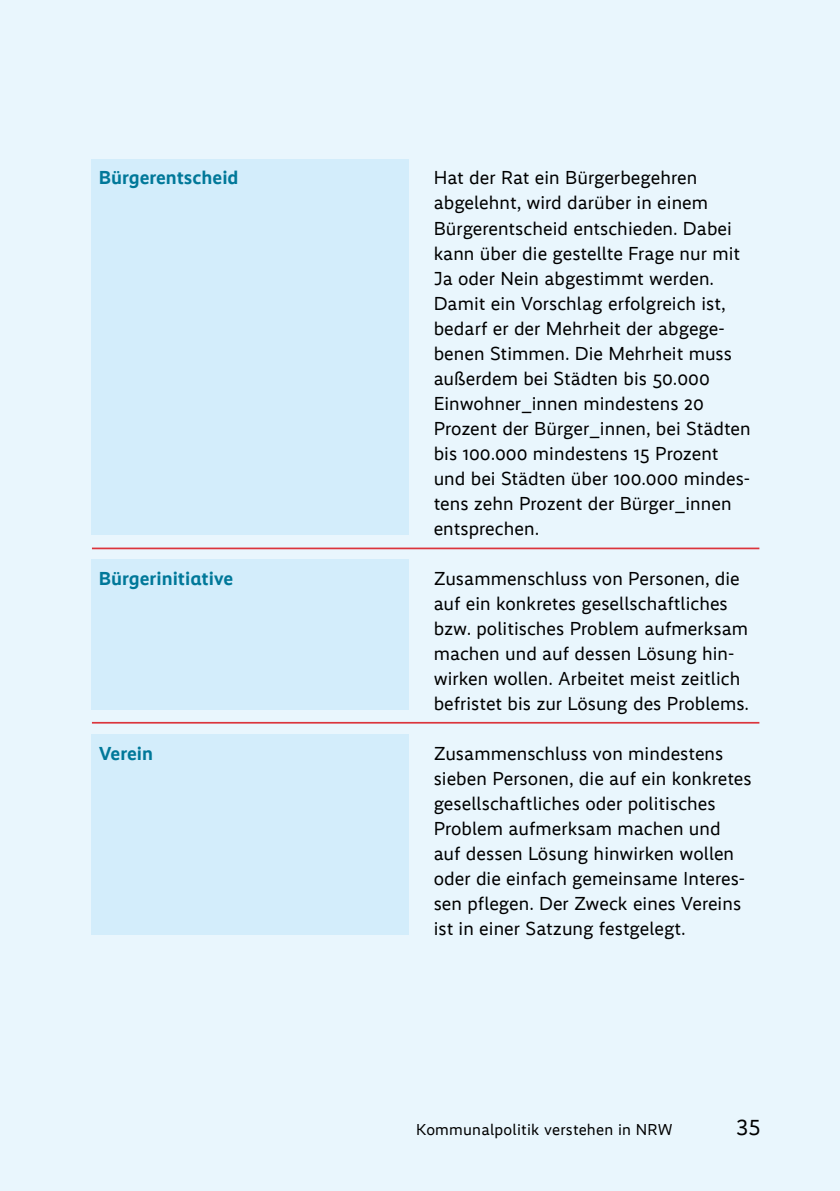
<style>
.page{position:relative;width:840px;height:1191px;background:#fff}
.page>*{position:absolute;margin:0;border:0;box-sizing:border-box;transform-origin:0 0}
.t1{font:22px "Ebert";color:#000}
._3_1_Fließtext_mit_Abstand{font:19px/25px "Ebert";color:#000}
._3_1_Fließtext_mit_Abstand-2{font:700 19px "Ebert";color:#007899}
.t2{font:16px "Ebert";letter-spacing:.01em;color:#000}
</style>
<div class="page">
<div style="left:0;top:0;width:839px;height:1191px;background:#e9f6fd"></div>
<div style="left:91px;top:159px;width:317px;height:375px;background:#d3edfb"></div>
<div style="left:91px;top:559px;width:317px;height:150px;background:#d3edfb"></div>
<div style="left:91px;top:734px;width:317px;height:200px;background:#d3edfb"></div>
<hr style="left:92px;top:547px;width:667px;height:2px;background:#db343c">
<hr style="left:92px;top:722px;width:667px;height:1px;background:#db343c">
<p class="_3_1_Fließtext_mit_Abstand-2" style="left:99px;top:167px;width:141px">Bürgerentscheid</p>
<p class="_3_1_Fließtext_mit_Abstand" style="left:433px;top:166px;width:318px">Hat der Rat ein Bürgerbegehren abgelehnt, wird darüber in einem Bürgerentscheid entschieden. Dabei kann über die gestellte Frage nur mit Ja oder Nein abgestimmt werden.<br>Damit ein Vorschlag erfolgreich ist, bedarf er der Mehrheit der abgege&shy;benen Stimmen. Die Mehrheit muss außerdem bei Städten bis 50.000<br>Einwohner_innen mindestens 20<br>Prozent der Bürger_innen, bei Städten bis 100.000 mindestens 15 Prozent und bei Städten über 100.000 mindes&shy;tens zehn Prozent der Bürger_innen entsprechen.</p>
<p class="_3_1_Fließtext_mit_Abstand-2" style="left:99px;top:567px;width:136px">Bürgerinitiative</p>
<p class="_3_1_Fließtext_mit_Abstand" style="left:433px;top:566px;width:317px">Zusammenschluss von Personen, die auf ein konkretes gesellschaftliches bzw. politisches Problem aufmerksam machen und auf dessen Lösung hin&shy;wirken wollen. Arbeitet meist zeitlich befristet bis zur Lösung des Problems.</p>
<p class="_3_1_Fließtext_mit_Abstand-2" style="left:99px;top:742px;width:56px">Verein</p>
<p class="_3_1_Fließtext_mit_Abstand" style="left:433px;top:741px;width:319px">Zusammenschluss von mindestens sieben Personen, die auf ein konkretes gesellschaftliches oder politisches Problem aufmerksam machen und auf dessen Lösung hinwirken wollen oder die einfach gemeinsame Interes&shy;sen pflegen. Der Zweck eines Vereins ist in einer Satzung festgelegt.</p>
<p class="t2" style="left:416px;top:1120px;width:258px">Kommunalpolitik verstehen in NRW</p>
<p class="t1" style="left:735px;top:1114px;width:26px">35</p>
</div>
